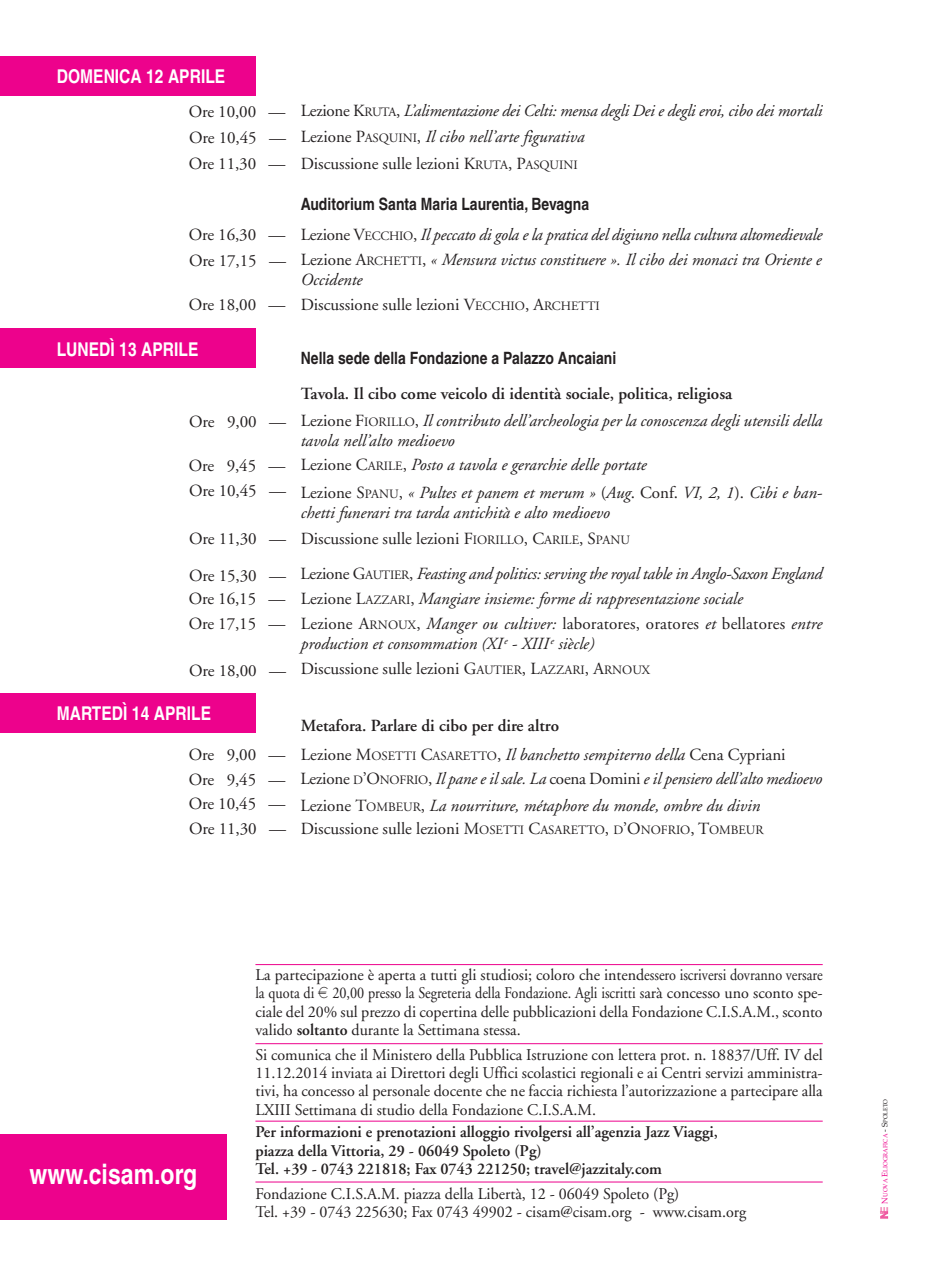
<style>
.page{position:relative;width:936px;height:1276px;background:#fff}
.page>*{position:absolute;margin:0;border:0;box-sizing:border-box;transform-origin:0 0}
.t1{font:700 condensed 28px "Helvetica";color:#fff}
.t2{font:700 condensed 19px "Helvetica";color:#fff}
.t3{font:italic 17px/20.4px "Adobe Garamond";color:#231f20}
.t4{font:17px/26.2px "Adobe Garamond";color:#231f20}
.t5{font:600 17px "Adobe Garamond";color:#231f20}
.t6{font:700 condensed 17px "Helvetica";color:#231f20}
.t7{font:italic 17px "Adobe Garamond";letter-spacing:-.02em;color:#231f20}
.t8{font:16.4px/18.4px "Adobe Garamond";color:#231f20;text-align:justify}
.t9{font:600 16.4px/18.4px "Adobe Garamond";color:#231f20}
.t10{font:6px "Palatino";color:#ed028c}
.s1{font-style:normal}
.s2{font-style:normal;font-size:12.8px}
.s3{font-size:12.8px}
.s4{color:#fff}
.s5{font-style:italic}
.s6{font-family:"Eurofont";font-size:14.4px}
.s7{font-weight:600}
.s8{font-size:8px}
.s9{font-size:8px;color:#231f20}
.s10{color:#231f20}
</style>
<div class="page">
<div style="left:0;top:328px;width:255px;height:40px;background:#ed028c"></div>
<div style="left:0;top:693px;width:255px;height:39px;background:#ed028c"></div>
<div style="left:0;top:1134px;width:227px;height:85px;background:#ed028c"></div>
<hr style="left:255px;top:964px;width:567px;height:1px;background:#ed028c">
<hr style="left:255px;top:1043px;width:567px;height:1px;background:#ed028c">
<hr style="left:255px;top:1120px;width:567px;height:1px;background:#ed028c">
<hr style="left:255px;top:1181px;width:567px;height:1px;background:#ed028c">
<div style="left:0;top:56px;width:255px;height:40px;background:#ed028c"></div>
<svg style="left:880px;top:1207px;width:8px;height:12px"></svg>
<p class="t2" style="left:57px;top:70px;width:170px">DOMENICA 12 APRILE</p>
<p class="t4" style="left:189px;top:100px;width:98px">Ore 10,00 —</p>
<p class="t7" style="left:301px;top:104px;width:523px"><span class="s1">Lezione K</span><span class="s2">RUTA</span><span class="s1">,</span> L’alimentazione dei Celti: mensa degli Dei e degli eroi, cibo dei mortali</p>
<p class="t4" style="left:189px;top:126px;width:99px">Ore 10,45 —<br>Ore 11,30 —</p>
<p class="t3" style="left:301px;top:128px;width:285px"><span class="s1">Lezione P</span><span class="s2">ASQUINI</span><span class="s1">,</span> Il cibo nell’arte figurativa</p>
<p class="t4" style="left:301px;top:152px;width:278px">Discussione sulle lezioni K<span class="s3">RUTA</span>, P<span class="s3">ASQUINI</span></p>
<p class="t6" style="left:301px;top:197px;width:290px">Auditorium Santa Maria Laurentia, Bevagna</p>
<p class="t4" style="left:189px;top:223px;width:98px">Ore 16,30 —</p>
<p class="t3" style="left:301px;top:226px;width:523px"><span class="s1">Lezione V</span><span class="s2">ECCHIO</span><span class="s1">,</span> Il peccato di gola e la pratica del digiuno nella cultura altomedievale</p>
<p class="t4" style="left:189px;top:249px;width:98px">Ore 17,15 —</p>
<p class="t4" style="left:189px;top:293px;width:98px">Ore 18,00 —</p>
<p class="t3" style="left:301px;top:251px;width:522px"><span class="s1">Lezione A</span><span class="s2">RCHETTI</span><span class="s1">,</span> « Mensura victus constituere ». Il cibo dei monaci tra Oriente e<br>Occidente</p>
<p class="t4" style="left:301px;top:293px;width:300px">Discussione sulle lezioni V<span class="s3">ECCHIO</span>, A<span class="s3">RCHETTI</span></p>
<p class="t2" style="left:57px;top:342px;width:143px">LUNEDÌ 13 APRILE</p>
<p class="t6" style="left:301px;top:352px;width:317px">Nella sede della Fondazione a Palazzo Ancaiani</p>
<p class="t5" style="left:301px;top:386px;width:433px">Tavola. Il cibo come veicolo di identità sociale, politica, religiosa</p>
<p class="t4" style="left:189px;top:410px;width:98px">Ore <span class="s4">0</span>9,00 —</p>
<p class="t3" style="left:301px;top:412px;width:523px"><span class="s1">Lezione F</span><span class="s2">IORILLO</span><span class="s1">,</span> Il contributo dell’archeologia per la conoscenza degli utensili della tavola nell’alto medioevo</p>
<p class="t4" style="left:189px;top:454px;width:99px;line-height:25.4px">Ore <span class="s4">0</span>9,45 —<br>Ore 10,45 —</p>
<p class="t3" style="left:301px;top:456px;width:347px"><span class="s1">Lezione C</span><span class="s2">ARILE</span><span class="s1">,</span> Posto a tavola e gerarchie delle portate</p>
<p class="t3" style="left:301px;top:484px;width:522px"><span class="s1">Lezione S</span><span class="s2">PANU</span><span class="s1">,</span> « Pultes et panem et merum » <span class="s1">(</span>Aug<span class="s1">. Conf.</span> VI, 2, 1<span class="s1">).</span> Cibi e ban&shy;chetti funerari tra tarda antichità e alto medioevo</p>
<p class="t4" style="left:189px;top:527px;width:98px">Ore 11,30 —</p>
<p class="t4" style="left:301px;top:527px;width:330px">Discussione sulle lezioni F<span class="s3">IORILLO</span>, C<span class="s3">ARILE</span>, S<span class="s3">PANU</span></p>
<p class="t4" style="left:189px;top:563px;width:98px">Ore 15,30 —</p>
<p class="t3" style="left:300px;top:565px;width:523px"><span class="s1">Lezione G</span><span class="s2">AUTIER</span><span class="s1">,</span> Feasting and politics: serving the royal table in Anglo-Saxon England</p>
<p class="t4" style="left:189px;top:587px;width:98px;line-height:24.8px">Ore 16,15 —<br>Ore 17,15 —</p>
<p class="t4" style="left:189px;top:658px;width:98px">Ore 18,00 —</p>
<p class="t3" style="left:301px;top:590px;width:443px"><span class="s1">Lezione L</span><span class="s2">AZZARI</span><span class="s1">,</span> Mangiare insieme: forme di rappresentazione sociale</p>
<p class="t3" style="left:301px;top:615px;width:523px"><span class="s1">Lezione A</span><span class="s2">RNOUX</span><span class="s1">,</span> Manger ou cultiver: <span class="s1">laboratores, oratores</span> et <span class="s1">bellatores</span> entre production et consommation (XI<sup>e</sup> - XIII<sup>e</sup> siècle)</p>
<p class="t4" style="left:301px;top:657px;width:351px">Discussione sulle lezioni G<span class="s3">AUTIER</span>, L<span class="s3">AZZARI</span>, A<span class="s3">RNOUX</span></p>
<p class="t2" style="left:57px;top:706px;width:156px">MARTEDÌ 14 APRILE</p>
<p class="t5" style="left:301px;top:718px;width:260px">Metafora. Parlare di cibo per dire altro</p>
<p class="t3" style="left:301px;top:746px;width:486px"><span class="s1">Lezione M</span><span class="s2">OSETTI</span> <span class="s1">C</span><span class="s2">ASARETTO</span><span class="s1">,</span> Il banchetto sempiterno della <span class="s1">Cena Cypriani</span></p>
<p class="t4" style="left:189px;top:795px;width:576px;line-height:23px">Ore 10,45 — Lezione T<span class="s3">OMBEUR</span>, <span class="s5">La nourriture, métaphore du monde, ombre du divin<br></span>Ore 11,30 — Discussione sulle lezioni M<span class="s3">OSETTI</span> C<span class="s3">ASARETTO</span>, <span class="s3">D</span>’O<span class="s3">NOFRIO</span>, T<span class="s3">OMBEUR</span></p>
<p class="t4" style="left:189px;top:743px;width:98px">Ore <span class="s4">0</span>9,00 —</p>
<p class="t3" style="left:300px;top:770px;width:523px"><span class="s1">Lezione</span> <span class="s2">D</span><span class="s1">’O</span><span class="s2">NOFRIO</span><span class="s1">,</span> Il pane e il sale. La <span class="s1">coena Domini</span> e il pensiero dell’alto medioevo</p>
<p class="t4" style="left:189px;top:768px;width:98px">Ore <span class="s4">0</span>9,45 —</p>
<h1 class="t1" style="left:30px;top:1164px;width:169px">www.cisam.org</h1>
<p class="t8" style="left:255px;top:967px;width:568px">La partecipazione è aperta a tutti gli studiosi; coloro che intendessero iscriversi dovranno versare la quota di <span class="s6">e</span> 20,00 presso la Segreteria della Fondazione. Agli iscritti sarà concesso uno sconto spe&shy;ciale del 20% sul prezzo di copertina delle pubblicazioni della Fondazione C.I.S.A.M., sconto valido <span class="s7">soltanto</span> durante la Settimana stessa.</p>
<p class="t8" style="left:255px;top:1046px;width:568px">Si comunica che il Ministero della Pubblica Istruzione con lettera prot. n. 18837/Uff. IV del 11.12.2014 inviata ai Direttori degli Uffici scolastici regionali e ai Centri servizi amministra&shy;tivi, ha concesso al personale docente che ne faccia richiesta l’autorizzazione a partecipare alla LXIII Settimana di studio della Fondazione C.I.S.A.M.</p>
<p class="t9" style="left:255px;top:1124px;width:464px">Per informazioni e prenotazioni alloggio rivolgersi all’agenzia Jazz Viaggi, piazza della Vittoria, 29 - 06049 Spoleto (Pg)<br>Tel. +39 - 0743 221818; Fax 0743 221250; travel@jazzitaly.com</p>
<p class="t8" style="left:255px;top:1185px;width:492px">Fondazione C.I.S.A.M. piazza della Libertà, 12 - 06049 Spoleto (Pg)<br>Tel. +39 - 0743 225630; Fax 0743 49902 - cisam@cisam.org - www.cisam.org</p>
<p class="t10" style="left:883px;top:1203px;width:106px;rotate:-90deg"><span class="s8">N</span>UOVA <span class="s8">E</span>LIOGRAFICA <span class="s9">- S</span><span class="s10">POLETO</span></p>
</div>
